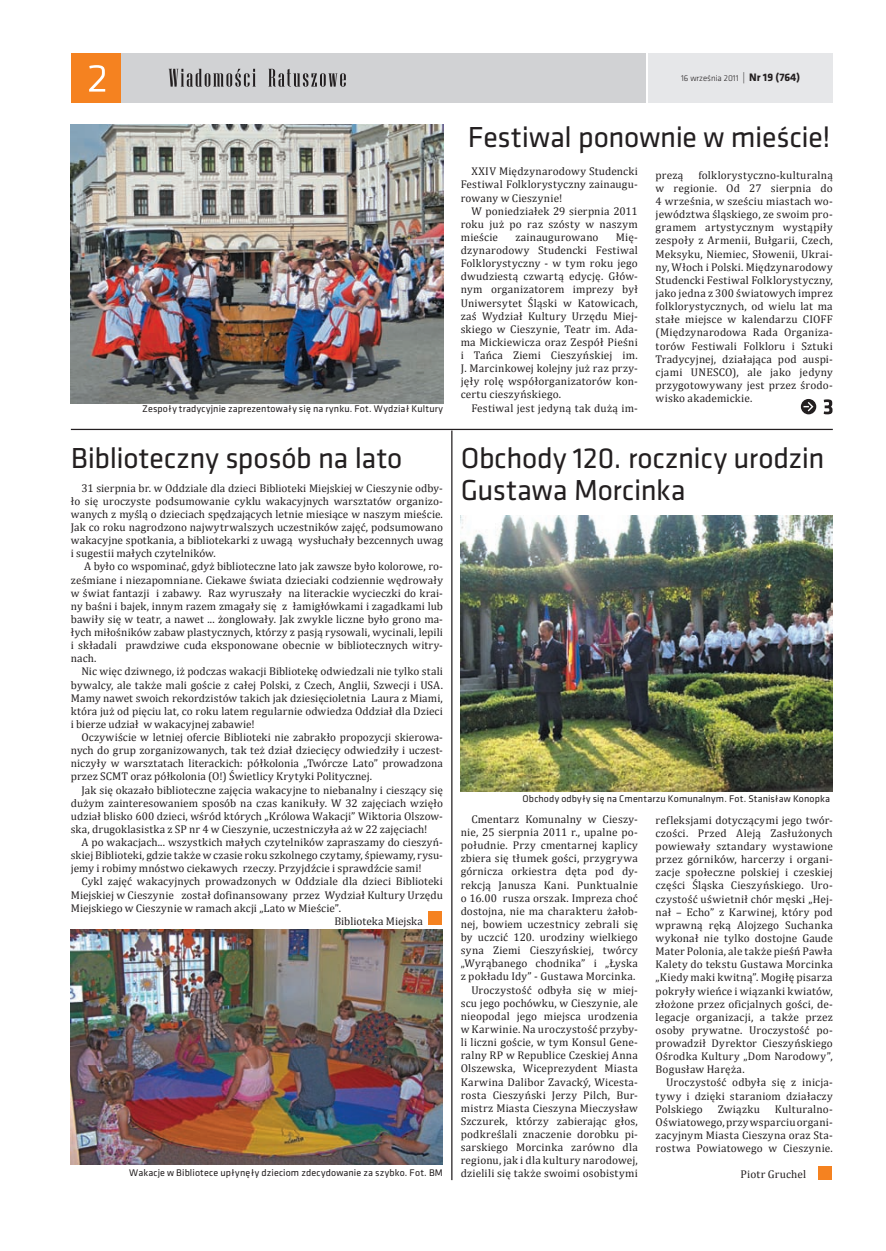
<style>
.page{position:relative;width:886px;height:1251px;background:#fff}
.page>*{position:absolute;margin:0;border:0;box-sizing:border-box;transform-origin:0 0}
.t1{font:30px/32.5px "Klavika";letter-spacing:-.01em;color:#231f20}
.t2{font:11.25px/13.1px "Cambria";letter-spacing:.015em;color:#231f20;text-align:justify}
.t3{font:11.25px "Cambria";letter-spacing:-.005em;color:#231f20}
.t4{font:10px "Klavika";letter-spacing:.015em;color:#231f20}
.t5{font:300 8.75px "Klavika";color:#231f20}
.s1{font-size:11.25px}
.s2{font-weight:700;font-size:11.25px}
.s3{color:#fff}
</style>
<div class="page">
<div style="left:648px;top:53px;width:185px;height:50px;background:#e6e7e9"></div>
<div style="left:71px;top:54px;width:574px;height:49px;background:#d1d2d4"></div>
<svg style="left:268px;top:69px;width:78px;height:18px"></svg>
<svg style="left:169px;top:69px;width:87px;height:18px"></svg>
<div style="left:71px;top:54px;width:49px;height:49px;background:#f58220"></div>
<svg style="left:89px;top:65px;width:16px;height:27px"></svg>
<div style="left:818px;top:1166px;width:14px;height:13px;background:#f58220"></div>
<img style="left:461px;top:516px;width:372px;height:276px">
<img style="left:71px;top:124px;width:372px;height:279px">
<img style="left:71px;top:930px;width:371px;height:235px">
<svg style="left:801px;top:399px;width:31px;height:15px"></svg>
<hr style="left:71px;top:429px;width:762px;height:1px;background:#231f20">
<hr style="left:451px;top:430px;width:1px;height:750px;background:#231f20">
<div style="left:429px;top:912px;width:13px;height:13px;background:#f58220"></div>
<p class="t5" style="left:681px;top:73px;width:121px">16 września 2011 <span class="s1">|</span> <span class="s2">Nr 19 (764)</span></p>
<p class="t4" style="left:142px;top:402px;width:302px">Zespoły tradycyjnie zaprezentowały się na rynku. Fot. Wydział Kultury</p>
<h1 class="t1" style="left:468px;top:119px;width:364px">Festiwal ponownie w mieście!</h1>
<p class="t2" style="left:461px;top:165px;width:179px;text-indent:11px">XXIV Międzynarodowy Studencki Festiwal Folklorystyczny zainaugu&shy;rowany w Cieszynie!</p>
<p class="t2" style="left:461px;top:204px;width:179px;text-indent:11px">W poniedziałek 29 sierpnia 2011 roku już po raz szósty w naszym mieście</p>
<p class="t2" style="left:461px;top:230px;width:179px;text-indent:155px">Mię&shy;dzynarodowy Studencki Festiwal Folklorystyczny - w tym roku jego dwudziestą czwartą edycję. Głów&shy;nym organizatorem imprezy był Uniwersytet Śląski w Katowicach, zaś Wydział Kultury Urzędu Miej&shy;skiego w Cieszynie, Teatr im. Ada&shy;ma Mickiewicza oraz Zespół Pieśni i Tańca Ziemi Cieszyńskiej im.<br>J. Marcinkowej kolejny już raz przy&shy;jęły rolę współorganizatorów kon&shy;certu cieszyńskiego.</p>
<p class="t2" style="left:471px;top:401px;width:168px">Festiwal jest jedyną tak dużą im-</p>
<p class="t2" style="left:515px;top:230px;width:85px">zainaugurowano</p>
<p class="t2" style="left:656px;top:168px;width:179px;text-indent:43px">folklorystyczno-kulturalną w regionie. Od 27 sierpnia do 4 września, w sześciu miastach wo&shy;jewództwa śląskiego, ze swoim pro&shy;gramem artystycznym wystąpiły zespoły z Armenii, Bułgarii, Czech, Meksyku, Niemiec, Słowenii, Ukrai&shy;ny, Włoch i Polski. Międzynarodowy Studencki Festiwal Folklorystyczny, jako jedna z 300 światowych imprez folklorystycznych, od wielu lat ma stałe miejsce w kalendarzu CIOFF (Międzynarodowa Rada Organiza&shy;torów Festiwali Folkloru i Sztuki Tradycyjnej, działająca pod auspi&shy;cjami UNESCO), ale jako jedyny przygotowywany jest przez środo&shy;wisko akademickie.</p>
<p class="t2" style="left:656px;top:168px;width:29px">prezą</p>
<h1 class="t1" style="left:71px;top:440px;width:333px">Biblioteczny sposób na lato</h1>
<p class="t2" style="left:71px;top:481px;width:374px;text-indent:11px">31 sierpnia br. w Oddziale dla dzieci Biblioteki Miejskiej w Cieszynie odby&shy;ło się uroczyste podsumowanie cyklu wakacyjnych warsztatów organizo&shy;wanych z myślą o dzieciach spędzających letnie miesiące w naszym mieście.<br>Jak co roku nagrodzono najwytrwalszych uczestników zajęć, podsumowano wakacyjne spotkania, a bibliotekarki z uwagą wysłuchały bezcennych uwag i sugestii małych czytelników.</p>
<p class="t2" style="left:71px;top:560px;width:374px;text-indent:13px">A było co wspominać, gdyż biblioteczne lato jak zawsze było kolorowe, ro&shy;ześmiane i niezapomniane. Ciekawe świata dzieciaki codziennie wędrowały w świat fantazji i zabawy. Raz wyruszały na literackie wycieczki do krai&shy;ny baśni i bajek, innym razem zmagały się z łamigłówkami i zagadkami lub bawiły się w teatr, a nawet ... żonglowały. Jak zwykle liczne było grono ma&shy;łych miłośników zabaw plastycznych, którzy z pasją rysowali, wycinali, lepili i składali prawdziwe cuda eksponowane obecnie w bibliotecznych witry&shy;nach.</p>
<p class="t2" style="left:71px;top:665px;width:374px;text-indent:11px">Nic więc dziwnego, iż podczas wakacji Bibliotekę odwiedzali nie tylko stali bywalcy, ale także mali goście z całej Polski, z Czech, Anglii, Szwecji i USA.<br>Mamy nawet swoich rekordzistów takich jak dziesięcioletnia Laura z Miami, która już od pięciu lat, co roku latem regularnie odwiedza Oddział dla Dzieci i bierze udział w wakacyjnej zabawie!</p>
<p class="t2" style="left:71px;top:730px;width:374px;text-indent:11px">Oczywiście w letniej ofercie Biblioteki nie zabrakło propozycji skierowa&shy;nych do grup zorganizowanych, tak też dział dziecięcy odwiedziły i uczest&shy;niczyły w warsztatach literackich: półkolonia „Twórcze Lato” prowadzona przez SCMT oraz półkolonia (O!) Świetlicy Krytyki Politycznej.</p>
<p class="t2" style="left:71px;top:783px;width:374px;text-indent:11px">Jak się okazało biblioteczne zajęcia wakacyjne to niebanalny i cieszący się dużym zainteresowaniem sposób na czas kanikuły. W 32 zajęciach wzięło udział blisko 600 dzieci, wśród których „Królowa Wakacji” Wiktoria Olszow&shy;ska, drugoklasistka z SP nr 4 w Cieszynie, uczestniczyła aż w 22 zajęciach!</p>
<p class="t2" style="left:71px;top:835px;width:374px;text-indent:11px">A po wakacjach... wszystkich małych czytelników zapraszamy do cieszyń&shy;skiej Biblioteki, gdzie także w czasie roku szkolnego czytamy, śpiewamy, rysu&shy;jemy i robimy mnóstwo ciekawych rzeczy. Przyjdźcie i sprawdźcie sami!</p>
<p class="t2" style="left:81px;top:875px;width:363px">Cykl zajęć wakacyjnych prowadzonych w Oddziale dla dzieci Biblioteki</p>
<p class="t2" style="left:71px;top:888px;width:373px">Miejskiej w Cieszynie został dofinansowany przez Wydział Kultury Urzędu</p>
<p class="t2" style="left:71px;top:901px;width:272px">Miejskiego w Cieszynie w ramach akcji „Lato w Mieście”.</p>
<p class="t3" style="left:334px;top:914px;width:90px">Biblioteka Miejska</p>
<h1 class="t1" style="left:461px;top:440px;width:365px">Obchody 120. rocznicy urodzin<br>Gustawa Morcinka</h1>
<p class="t4" style="left:522px;top:792px;width:312px">Obchody odbyły się na Cmentarzu Komunalnym. Fot. Stanisław Konopka<span class="s3">.</span></p>
<p class="t2" style="left:656px;top:813px;width:179px">refleksjami dotyczącymi jego twór&shy;czości. Przed Aleją Zasłużonych powiewały sztandary wystawione przez górników, harcerzy i organi&shy;zacje społeczne polskiej i czeskiej części Śląska Cieszyńskiego. Uro&shy;czystość uświetnił chór męski „Hej&shy;nał – Echo” z Karwinej, który pod wprawną ręką Alojzego Suchanka wykonał nie tylko dostojne Gaude Mater Polonia, ale także pieśń Pawła Kalety do tekstu Gustawa Morcinka „Kiedy maki kwitną”. Mogiłę pisarza pokryły wieńce i wiązanki kwiatów, złożone przez oficjalnych gości, de&shy;legacje organizacji, a także przez osoby prywatne. Uroczystość po&shy;prowadził Dyrektor Cieszyńskiego Ośrodka Kultury „Dom Narodowy”, Bogusław Haręża.</p>
<p class="t2" style="left:656px;top:1076px;width:179px;text-indent:11px">Uroczystość odbyła się z inicja&shy;tywy i dzięki staraniom działaczy Polskiego</p>
<p class="t2" style="left:461px;top:812px;width:179px;text-align:right">Cmentarz Komunalny w Cieszy&shy;nie, 25 sierpnia 2011 r., upalne po&shy;południe. Przy cmentarnej kaplicy zbiera się tłumek gości, przygrywa górnicza orkiestra dęta pod dy&shy;rekcją Janusza Kani. Punktualnie o 16.00 rusza orszak. Impreza choć dostojna, nie ma charakteru żałob&shy;nej, bowiem uczestnicy zebrali się by uczcić 120. urodziny wielkiego syna Ziemi Cieszyńskiej, twórcy „Wyrąbanego chodnika” i „Łyska z pokładu Idy” - Gustawa Morcinka.<br>Uroczystość odbyła się w miej&shy;scu jego pochówku, w Cieszynie, ale nieopodal jego miejsca urodzenia w Karwinie. Na uroczystość przyby&shy;li liczni goście, w tym Konsul Gene&shy;ralny RP w Republice Czeskiej Anna Olszewska, Wiceprezydent Miasta Karwina Dalibor Zavacký, Wicesta&shy;rosta Cieszyński Jerzy Pilch, Bur&shy;mistrz Miasta Cieszyna Mieczysław Szczurek, którzy zabierając głos, podkreślali znaczenie dorobku pi&shy;sarskiego Morcinka zarówno dla regionu, jak i dla kultury narodowej, dzielili się także swoimi osobistymi</p>
<p class="t2" style="left:656px;top:1102px;width:179px;text-indent:119px">Kulturalno-Oświatowego, przy wsparciu organi&shy;zacyjnym Miasta Cieszyna oraz Sta&shy;rostwa Powiatowego w Cieszynie.</p>
<p class="t2" style="left:718px;top:1102px;width:44px">Związku</p>
<p class="t4" style="left:129px;top:1166px;width:315px">Wakacje w Bibliotece upłynęły dzieciom zdecydowanie za szybko. Fot. BM</p>
<p class="t2" style="left:740px;top:1168px;width:67px">Piotr Gruchel</p>
</div>
